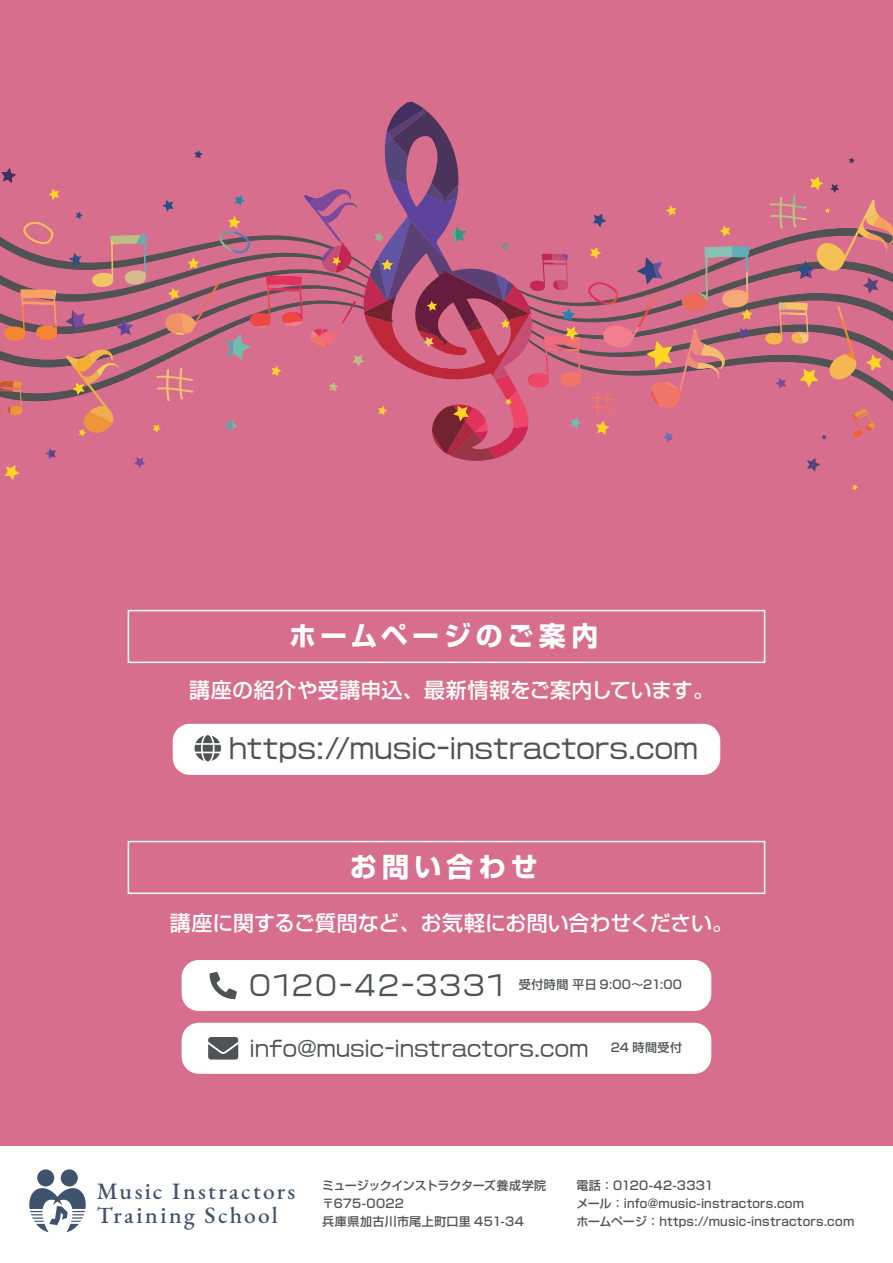
<style>
.page{position:relative;width:893px;height:1263px;background:#fff}
.page>*{position:absolute;margin:0;border:0;box-sizing:border-box;transform-origin:0 0}
.t1{font:27px "VDL Logo G Regular";color:#515254}
.t2{font:700 27px "Shin Go Pro";letter-spacing:.175em;color:#fff}
.t3{font:27px "VDL Logo G Regular";letter-spacing:.095em;color:#515254}
.t4{font:500 23.4px/24.8px "EB Garamond";letter-spacing:.1em;color:#3f536d}
.t5{font:500 21px "Shin Go Pro";color:#fff}
.t6{font:21px "VDL Logo G Regular";color:#515254}
.t7{font:500 12px/18px "Shin Go Pro";letter-spacing:.02em;color:#515254}
</style>
<div class="page">
<div style="left:0;top:0;width:893px;height:1145px;background:#d86e8e"></div>
<svg style="left:0;top:102px;width:893px;height:389px"></svg>
<div style="left:128px;top:841px;width:637px;height:53px;border:2px solid #fff"></div>
<div style="left:128px;top:610px;width:637px;height:53px;border:2px solid #fff"></div>
<div style="left:173px;top:724px;width:547px;height:51px;background:#fff;border-radius:17px"></div>
<svg style="left:195px;top:735px;width:26px;height:26px"></svg>
<div style="left:182px;top:960px;width:529px;height:51px;background:#fff;border-radius:17px"></div>
<svg style="left:210px;top:972px;width:27px;height:27px"></svg>
<div style="left:182px;top:1023px;width:529px;height:51px;background:#fff;border-radius:17px"></div>
<svg style="left:208px;top:1037px;width:30px;height:22px"></svg>
<div style="left:37px;top:1169px;width:17px;height:17px;background:#3f536d;border-radius:50%"></div>
<div style="left:61px;top:1169px;width:17px;height:17px;background:#3f536d;border-radius:50%"></div>
<svg style="left:29px;top:1185px;width:57px;height:47px"></svg>
<h1 class="t2" style="left:289px;top:614px;width:311px">ホームページのご案内</h1>
<h3 class="t5" style="left:189px;top:673px;width:526px">講座の紹介や受講申込、最新情報をご案内しています。</h3>
<h1 class="t1" style="left:229px;top:729px;width:471px">https://music-instractors.com</h1>
<h1 class="t2" style="left:350px;top:845px;width:190px">お問い合わせ</h1>
<h3 class="t5" style="left:170px;top:906px;width:565px">講座に関するご質問など、お気軽にお問い合わせください。</h3>
<h1 class="t3" style="left:250px;top:966px;width:257px">0120-42-3331</h1>
<p class="t7" style="left:519px;top:974px;width:165px">受付時間 平日 9:00～21:00</p>
<h3 class="t6" style="left:250px;top:1034px;width:434px">info@music-instractors.com <sup>24</sup> <sup>時間受付</sup></h3>
<h2 class="t4" style="left:97px;top:1178px;width:200px">Music Instractors<br>Training School</h2>
<p class="t7" style="left:322px;top:1175px;width:226px">ミュージックインストラクターズ養成学院〒675-0022<br>兵庫県加古川市尾上町口里 451-34</p>
<p class="t7" style="left:576px;top:1175px;width:279px">電話：0120-42-3331<br>メール：info@music-instractors.com<br>ホームページ：https://music-instractors.com</p>
</div>
